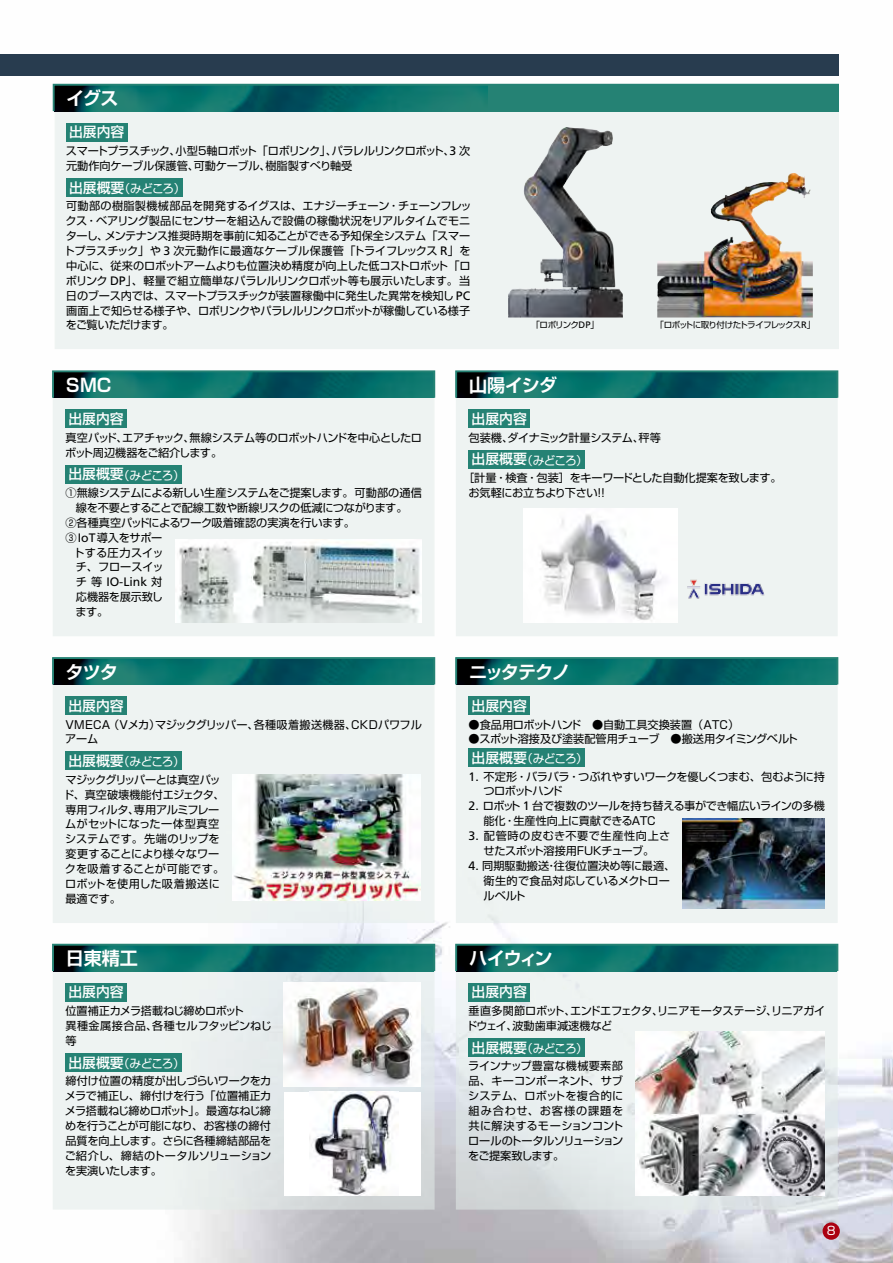
<style>
.page{position:relative;width:893px;height:1263px;background:#fff}
.page>*{position:absolute;margin:0;border:0;box-sizing:border-box;transform-origin:0 0}
.t1{font:700 18px "Shin Go Pro De";letter-spacing:-.055em;color:#fff}
.t2{font:500 13.8px "Shin Go Pro";color:#fff}
.t3{font:12.3px "Frutiger";color:#000}
.t4{font:11.7px "Shin Go Pro";letter-spacing:-.095em;color:#fff}
.t5{font:11.1px/14.9px "Shin Go Pro";letter-spacing:-.03em;color:#000}
.t6{font:11.1px/14.9px "Shin Go Pro";letter-spacing:-.01em;color:#000}
.t7{font:11.1px "Shin Go Pro";letter-spacing:-.05em;color:#000}
.t8{font:11.1px/14.9px "Shin Go Pro";color:#000}
.t9{font:11.1px/14.9px "Shin Go Pro";letter-spacing:-.06em;color:#000}
.t10{font:11.1px/14.9px "Shin Go Pro";letter-spacing:.005em;color:#000;text-align:center}
.t11{font:11.1px "Shin Go Pro";letter-spacing:.015em;color:#000}
.t12{font:8.55px "Shin Go Pro";letter-spacing:-.08em;color:#000}
.s1{font-family:"Frutiger";font-size:12.3px}
.s2{font-weight:500;font-size:13.8px}
.s3{font-family:"Frutiger";font-size:9.3px}
.s4{font-family:"Shin Go Pro";font-size:11.1px}
</style>
<div class="page">
<img style="left:0;top:75px;width:893px;height:1188px">
<div style="left:0;top:54px;width:839px;height:21px;background:#283c4f"></div>
<div style="left:823px;top:1222px;width:17px;height:18px;background:#ab0111;border-radius:50%"></div>
<svg style="left:55px;top:112px;width:784px;height:237px;background:#e6e8e5"></svg>
<div style="left:54px;top:85px;width:784px;height:26px;background:#258274"></div>
<img style="left:55px;top:86px;width:433px;height:24px">
<div style="left:53px;top:397px;width:382px;height:239px;background:#eef3f2"></div>
<div style="left:53px;top:684px;width:382px;height:239px;background:#eef3f2"></div>
<svg style="left:53px;top:972px;width:382px;height:237px;background:#e8eded"></svg>
<div style="left:456px;top:684px;width:382px;height:239px;background:#eef3f2"></div>
<div style="left:456px;top:970px;width:382px;height:239px;background:linear-gradient(to bottom,#f0f6f5,#d9e0e1);border:1px solid #e3ece9"></div>
<div style="left:456px;top:397px;width:382px;height:239px;background:#eef3f2"></div>
<img style="left:55px;top:373px;width:378px;height:23px">
<div style="left:53px;top:371px;width:382px;height:27px;border:1px solid #258274"></div>
<img style="left:55px;top:660px;width:378px;height:23px">
<div style="left:53px;top:658px;width:382px;height:27px;border:1px solid #258274"></div>
<img style="left:55px;top:946px;width:378px;height:24px">
<img style="left:458px;top:660px;width:378px;height:23px">
<div style="left:456px;top:658px;width:382px;height:27px;border:1px solid #258274"></div>
<img style="left:458px;top:946px;width:378px;height:24px">
<img style="left:458px;top:373px;width:378px;height:23px">
<div style="left:456px;top:371px;width:382px;height:27px;border:1px solid #258274"></div>
<div style="left:52px;top:370px;width:383px;height:28px;border:1px solid #258274"></div>
<div style="left:52px;top:657px;width:383px;height:28px;border:1px solid #258274"></div>
<div style="left:52px;top:944px;width:383px;height:28px;border:1px solid #258274"></div>
<div style="left:455px;top:657px;width:383px;height:28px;border:1px solid #258274"></div>
<div style="left:455px;top:944px;width:383px;height:28px;border:1px solid #258274"></div>
<div style="left:455px;top:370px;width:383px;height:28px;border:1px solid #258274"></div>
<div style="left:65px;top:410px;width:62px;height:18px;background:#258274"></div>
<div style="left:65px;top:465px;width:117px;height:18px;background:#258274"></div>
<div style="left:65px;top:696px;width:62px;height:19px;background:#258274"></div>
<div style="left:65px;top:752px;width:117px;height:18px;background:#258274"></div>
<div style="left:65px;top:983px;width:62px;height:18px;background:#258274"></div>
<div style="left:65px;top:1053px;width:117px;height:18px;background:#258274"></div>
<div style="left:469px;top:696px;width:61px;height:19px;background:#258274"></div>
<div style="left:469px;top:748px;width:116px;height:19px;background:#258274"></div>
<div style="left:469px;top:983px;width:61px;height:18px;background:#258274"></div>
<div style="left:469px;top:1038px;width:116px;height:18px;background:#258274"></div>
<div style="left:469px;top:410px;width:61px;height:18px;background:#258274"></div>
<div style="left:469px;top:450px;width:116px;height:18px;background:#258274"></div>
<img style="left:175px;top:540px;width:247px;height:82px">
<div style="left:284px;top:1092px;width:137px;height:103px;background:#fff"></div>
<img style="left:309px;top:1092px;width:89px;height:103px">
<img style="left:636px;top:1031px;width:189px;height:164px">
<img style="left:284px;top:983px;width:137px;height:104px">
<img style="left:232px;top:774px;width:189px;height:126px">
<img style="left:683px;top:819px;width:142px;height:90px">
<div style="left:53px;top:84px;width:786px;height:28px;border:1px solid #258274"></div>
<div style="left:66px;top:123px;width:61px;height:18px;background:#258274"></div>
<div style="left:66px;top:178px;width:117px;height:19px;background:#258274"></div>
<img style="left:687px;top:579px;width:78px;height:20px">
<img style="left:523px;top:508px;width:154px;height:114px">
<img style="left:714px;top:173px;width:78px;height:31px">
<img style="left:508px;top:128px;width:115px;height:189px">
<h1 class="t1" style="left:66px;top:84px;width:54px">イグス</h1>
<p class="t2" style="left:69px;top:121px;width:57px">出展内容</p>
<p class="t5" style="left:66px;top:142px;width:406px">スマートプラスチック、小型５軸ロボット「ロボリンク」、パラレルリンクロボット、<span class="s1">3</span> 次元動作向ケーブル保護管、可動ケーブル、樹脂製すべり軸受</p>
<p class="t4" style="left:69px;top:179px;width:118px"><span class="s2">出展概要</span>（みどころ）</p>
<p class="t5" style="left:64px;top:197px;width:409px;text-align:justify">可動部の樹脂製機械部品を開発するイグスは、エナジーチェーン・チェーンフレックス・ベアリング製品にセンサーを組込んで設備の稼働状況をリアルタイムでモニターし、メンテナンス推奨時期を事前に知ることができる予知保全システム「スマートプラスチック」や <span class="s1">3</span> 次元動作に最適なケーブル保護管「トライフレックス <span class="s1">R</span>」を中心に、従来のロボットアームよりも位置決め精度が向上した低コストロボット「ロボリンク <span class="s1">DP</span>」、軽量で組立簡単なパラレルリンクロボット等も展示いたします。当日のブース内では、スマートプラスチックが装置稼働中に発生した異常を検知し <span class="s1">PC</span>画面上で知らせる様子や、ロボリンクやパラレルリンクロボットが稼働している様子をご覧いただけます。</p>
<p class="t12" style="left:531px;top:318px;width:69px">「ロボリンク<span class="s3">DP</span>」</p>
<p class="t12" style="left:656px;top:318px;width:161px">「ロボットに取り付けたトライフレックス<span class="s3">R</span>」</p>
<h1 class="t1" style="left:64px;top:370px;width:51px">ＳＭＣ</h1>
<p class="t2" style="left:68px;top:407px;width:57px">出展内容</p>
<p class="t5" style="left:65px;top:429px;width:358px">真空パッド、エアチャック、無線システム等のロボットハンドを中心としたロボット周辺機器をご紹介します。</p>
<p class="t4" style="left:68px;top:465px;width:118px"><span class="s2">出展概要</span>（みどころ）</p>
<p class="t7" style="left:65px;top:484px;width:358px">①無線システムによる新しい生産システムをご提案します。可動部の通信</p>
<p class="t5" style="left:76px;top:499px;width:333px">線を不要とすることで配線工数や断線リスクの低減につながります。</p>
<p class="t5" style="left:65px;top:514px;width:291px">②各種真空パッドによるワーク吸着確認の実演を行います。</p>
<p class="t5" style="left:65px;top:529px;width:98px">③<span class="s1">IoT</span>導入をサポー</p>
<p class="t11" style="left:74px;top:543px;width:92px">トする圧力スイッ</p>
<p class="t5" style="left:76px;top:558px;width:89px">チ、フロースイッ</p>
<p class="t3" style="left:76px;top:575px;width:88px"><span class="s4">チ等</span> IO-Link <span class="s4">対</span></p>
<p class="t5" style="left:76px;top:588px;width:89px">応機器を展示致します。</p>
<h1 class="t1" style="left:65px;top:657px;width:54px">タツタ</h1>
<p class="t2" style="left:68px;top:694px;width:57px">出展内容</p>
<p class="t9" style="left:64px;top:715px;width:359px">ＶＭＥＣＡ（Ｖメカ）マジックグリッパー、各種吸着搬送機器、ＣＫＤパワフルアーム</p>
<p class="t4" style="left:68px;top:752px;width:118px"><span class="s2">出展概要</span>（みどころ）</p>
<p class="t6" style="left:63px;top:771px;width:163px">マジックグリッパーとは真空パッド、真空破壊機能付エジェクタ、専用フィルタ、専用アルミフレームがセットになった一体型真空システムです。先端のリップを変更することにより様々なワークを吸着することが可能です。ロボットを使用した吸着搬送に最適です。</p>
<h1 class="t1" style="left:66px;top:943px;width:74px">日東精工</h1>
<p class="t2" style="left:68px;top:981px;width:57px">出展内容</p>
<p class="t5" style="left:65px;top:1002px;width:208px">位置補正カメラ搭載ねじ締めロボット<br>異種金属接合品、各種セルフタッピンねじ等</p>
<p class="t4" style="left:68px;top:1054px;width:118px"><span class="s2">出展概要</span>（みどころ）</p>
<p class="t5" style="left:65px;top:1072px;width:208px;text-align:justify">締付け位置の精度が出しづらいワークをカメラで補正し、締付けを行う「位置補正カメラ搭載ねじ締めロボット」。最適なねじ締めを行うことが可能になり、お客様の締付品質を向上します。さらに各種締結部品をご紹介し、締結のトータルソリューションを実演いたします。</p>
<h1 class="t1" style="left:469px;top:370px;width:90px">山陽イシダ</h1>
<p class="t2" style="left:472px;top:407px;width:57px">出展内容</p>
<p class="t7" style="left:469px;top:428px;width:194px">包装機、ダイナミック計量システム、秤等</p>
<p class="t4" style="left:472px;top:451px;width:118px"><span class="s2">出展概要</span>（みどころ）</p>
<p class="t5" style="left:468px;top:469px;width:315px;text-indent:-5px">［計量・検査・包装］をキーワードとした自動化提案を致します。お気軽にお立ちより下さい！！</p>
<h1 class="t1" style="left:469px;top:657px;width:102px">ニッタテクノ</h1>
<p class="t2" style="left:472px;top:694px;width:57px">出展内容</p>
<p class="t5" style="left:469px;top:715px;width:272px">●食品用ロボットハンド　●自動工具交換装置（ＡＴＣ）</p>
<p class="t5" style="left:469px;top:730px;width:331px">●スポット溶接及び塗装配管用チューブ　●搬送用タイミングベルト</p>
<p class="t4" style="left:472px;top:749px;width:118px"><span class="s2">出展概要</span>（みどころ）</p>
<p class="t5" style="left:483px;top:768px;width:343px;text-indent:-15px"><span class="s1">1.</span> 不定形・バラバラ・つぶれやすいワークを優しくつまむ、包むように持つロボットハンド</p>
<p class="t5" style="left:484px;top:797px;width:343px;text-indent:-15px"><span class="s1">2.</span> ロボット <span class="s1">1</span> 台で複数のツールを持ち替える事ができ幅広いラインの多機能化・生産性向上に貢献できるＡＴＣ</p>
<p class="t10" style="left:469px;top:827px;width:203px"><span class="s1">3.</span> 配管時の皮むき不要で生産性向上させたスポット溶接用ＦＵＫチューブ。</p>
<p class="t8" style="left:484px;top:857px;width:193px;text-indent:-15px"><span class="s1">4.</span> 同期駆動搬送・往復位置決め等に最適、衛生的で食品対応しているメクトロールベルト</p>
<h1 class="t1" style="left:469px;top:943px;width:85px">ハイウィン</h1>
<p class="t2" style="left:472px;top:981px;width:57px">出展内容</p>
<p class="t5" style="left:466px;top:1002px;width:361px">垂直多関節ロボット、エンドエフェクタ、リニアモータステージ、リニアガイドウェイ、波動歯車減速機など</p>
<p class="t4" style="left:472px;top:1039px;width:118px"><span class="s2">出展概要</span>（みどころ）</p>
<p class="t5" style="left:468px;top:1057px;width:157px;text-align:justify">ラインナップ豊富な機械要素部品、キーコンポーネント、サブシステム、ロボットを複合的に組み合わせ、お客様の課題を共に解決するモーションコントロールのトータルソリューションをご提案致します。</p>
<p class="t4" style="left:827px;top:1221px;width:10px">8</p>
</div>
